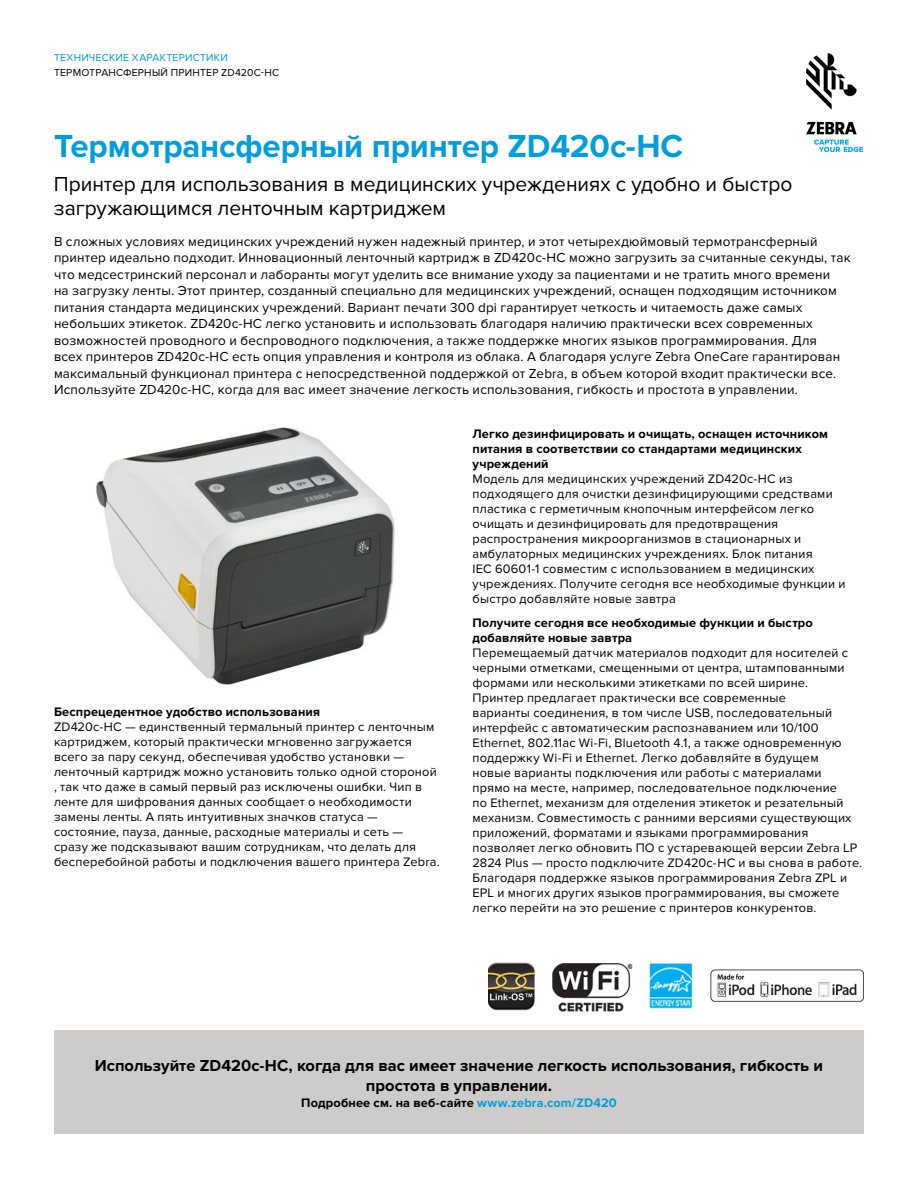
<style>
.page{position:relative;width:918px;height:1188px;background:#fff}
.page>*{position:absolute;margin:0;border:0;box-sizing:border-box;transform-origin:0 0}
.t1{font:700 33px "Proxima Nova";letter-spacing:-.005em;color:#009edb}
.t2{font:21px/24px "Proxima Nova";letter-spacing:-.005em;color:#000}
.t3{font:700 16.5px/20.2px "Proxima Nova";color:#000;text-align:center}
.t4{font:13.5px/16.5px "Proxima Nova";letter-spacing:.015em;color:#000}
.t5{font:12.75px/15px "Proxima Nova";letter-spacing:.015em;color:#000}
.t6{font:700 12.75px/15px "Proxima Nova";letter-spacing:.01em;color:#000}
.t7{font:10.5px "Proxima Nova";letter-spacing:.02em;color:#000}
.t8{font:10.5px "Proxima Nova";letter-spacing:.02em;color:#009edb}
.s1{color:#009edb}
</style>
<div class="page">
<img style="left:806px;top:54px;width:56px;height:97px">
<div style="left:54px;top:1031px;width:810px;height:103px;background:#cdccca"></div>
<img style="left:489px;top:962px;width:375px;height:50px">
<img style="left:96px;top:427px;width:299px;height:258px">
<p class="t8" style="left:54px;top:52px;width:175px">ТЕХНИЧЕСКИЕ ХАРАКТЕРИСТИКИ</p>
<p class="t7" style="left:54px;top:66px;width:227px">ТЕРМОТРАНСФЕРНЫЙ ПРИНТЕР ZD420C-HC</p>
<h1 class="t1" style="left:54px;top:127px;width:631px">Термотрансферный принтер ZD420c-HC</h1>
<h2 class="t2" style="left:54px;top:173px;width:740px">Принтер для использования в медицинских учреждениях с удобно и быстро загружающимся ленточным картриджем</h2>
<p class="t4" style="left:54px;top:233px;width:798px">В сложных условиях медицинских учреждений нужен надежный принтер, и этот четырехдюймовый термотрансферный принтер идеально подходит. Инновационный ленточный картридж в ZD420c-HC можно загрузить за считанные секунды, так что медсестринский персонал и лаборанты могут уделить все внимание уходу за пациентами и не тратить много времени<br>на загрузку ленты. Этот принтер, созданный специально для медицинских учреждений, оснащен подходящим источником питания стандарта медицинских учреждений. Вариант печати 300 dpi гарантирует четкость и читаемость даже самых небольших этикеток. ZD420c-HC легко установить и использовать благодаря наличию практически всех современных возможностей проводного и беспроводного подключения, а также поддержке многих языков программирования. Для<br>всех принтеров ZD420c-HC есть опция управления и контроля из облака. А благодаря услуге Zebra OneCare гарантирован максимальный функционал принтера с непосредственной поддержкой от Zebra, в объем которой входит практически все.<br>Используйте ZD420c-HC, когда для вас имеет значение легкость использования, гибкость и простота в управлении.</p>
<p class="t6" style="left:54px;top:705px;width:268px">Беспрецедентное удобство использования</p>
<p class="t5" style="left:54px;top:720px;width:387px">ZD420c-HC — единственный термальный принтер с ленточным картриджем, который практически мгновенно загружается всего за пару секунд, обеспечивая удобство установки — ленточный картридж можно установить только одной стороной , так что даже в самый первый раз исключены ошибки. Чип в ленте для шифрования данных сообщает о необходимости замены ленты. А пять интуитивных значков статуса — состояние, пауза, данные, расходные материалы и сеть — сразу же подсказывают вашим сотрудникам, что делать для бесперебойной работы и подключения вашего принтера Zebra.</p>
<p class="t6" style="left:472px;top:426px;width:357px">Легко дезинфицировать и очищать, оснащен источником питания в соответствии со стандартами медицинских учреждений</p>
<p class="t5" style="left:472px;top:471px;width:375px">Модель для медицинских учреждений ZD420c-HC из подходящего для очистки дезинфицирующими средствами пластика с герметичным кнопочным интерфейсом легко очищать и дезинфицировать для предотвращения распространения микроорганизмов в стационарных и амбулаторных медицинских учреждениях. Блок питания<br>IEC 60601-1 совместим с использованием в медицинских учреждениях. Получите сегодня все необходимые функции и быстро добавляйте новые завтра</p>
<p class="t6" style="left:472px;top:615px;width:342px">Получите сегодня все необходимые функции и быстро добавляйте новые завтра</p>
<p class="t5" style="left:472px;top:645px;width:391px">Перемещаемый датчик материалов подходит для носителей с черными отметками, смещенными от центра, штампованными формами или несколькими этикетками по всей ширине.<br>Принтер предлагает практически все современные<br>варианты соединения, в том числе USB, последовательный интерфейс с автоматическим распознаванием или 10/100<br>Ethernet, 802.11ac Wi-Fi, Bluetooth 4.1, а также одновременную поддержку Wi-Fi и Ethernet. Легко добавляйте в будущем<br>новые варианты подключения или работы с материалами прямо на месте, например, последовательное подключение<br>по Ethernet, механизм для отделения этикеток и резательный механизм. Совместимость с ранними версиями существующих приложений, форматами и языками программирования позволяет легко обновить ПО с устаревающей версии Zebra LP 2824 Plus — просто подключите ZD420c-HC и вы снова в работе.<br>Благодаря поддержке языков программирования Zebra ZPL и EPL и многих других языков программирования, вы сможете легко перейти на это решение с принтеров конкурентов.</p>
<p class="t3" style="left:95px;top:1056px;width:730px">Используйте ZD420c-HC, когда для вас имеет значение легкость использования, гибкость и простота в управлении.</p>
<p class="t6" style="left:301px;top:1095px;width:317px">Подробнее см. на веб-сайте <span class="s1">www.zebra.com/ZD420</span></p>
</div>
